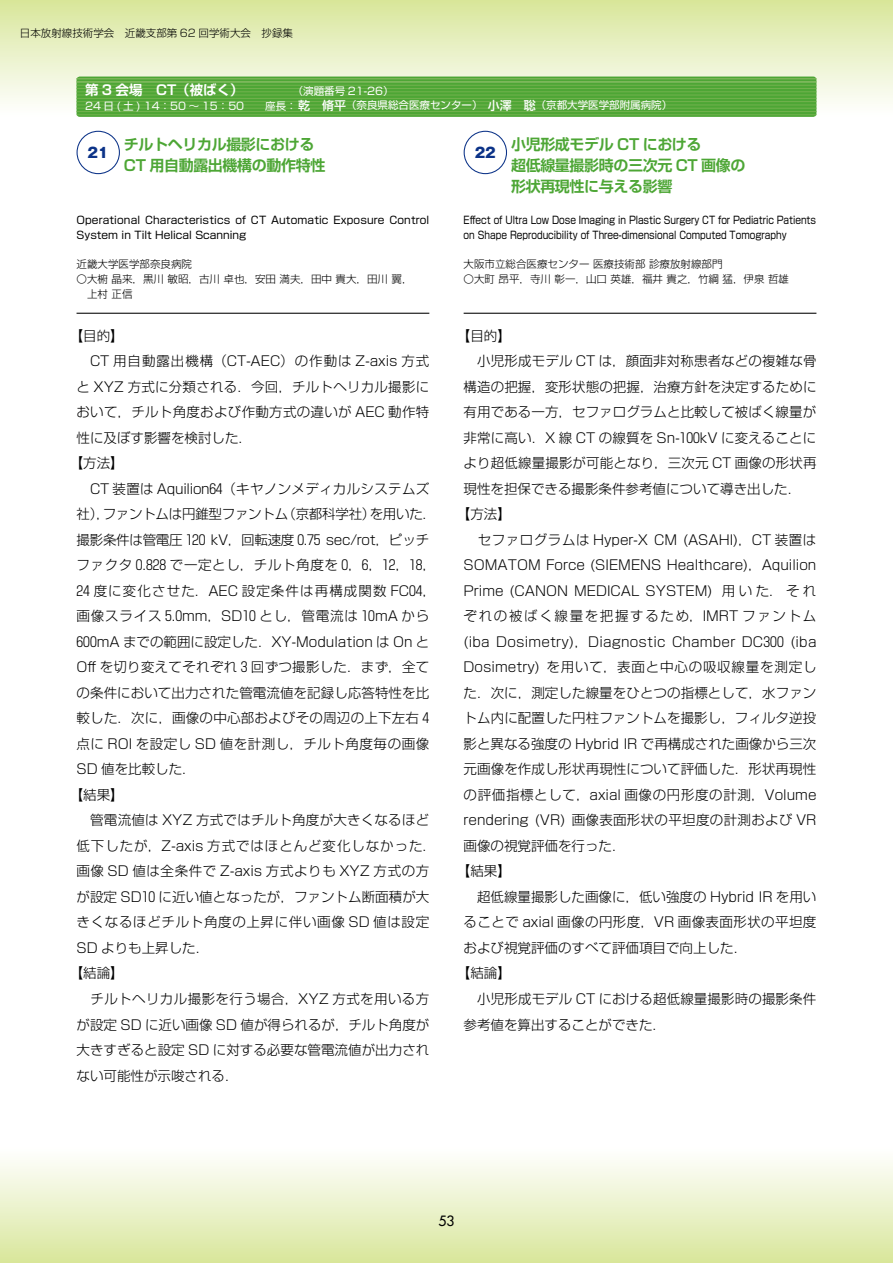
<style>
.page{position:relative;width:893px;height:1263px;background:#fff}
.page>*{position:absolute;margin:0;border:0;box-sizing:border-box;transform-origin:0 0}
.t1{font:700 15px/21px "Shin Go Pro De";letter-spacing:-.025em;color:#4da635}
.t2{font:800 13.8px "Gothic MB101 Pro";color:#0c3388}
.t3{font:13.8px "Futura";color:#000}
.t4{font:300 13.5px "Shin Go Pro";letter-spacing:.005em;color:#000}
.t5{font:300 13.5px "Shin Go Pro";letter-spacing:.045em;color:#000}
.t6{font:300 13.5px "Shin Go Pro";letter-spacing:.03em;color:#000}
.t7{font:300 13.5px "Shin Go Pro";letter-spacing:.025em;color:#000}
.t8{font:300 13.5px "Shin Go Pro";letter-spacing:.06em;color:#000}
.t9{font:300 13.5px "Shin Go Pro";letter-spacing:-.02em;color:#000}
.t10{font:300 13.5px "Shin Go Pro";letter-spacing:.07em;color:#000}
.t11{font:300 13.5px "Shin Go Pro";letter-spacing:.08em;color:#000}
.t12{font:300 13.5px "Shin Go Pro";letter-spacing:.065em;color:#000}
.t13{font:300 13.5px "Shin Go Pro";letter-spacing:.04em;color:#000}
.t14{font:300 13.5px "Shin Go Pro";letter-spacing:.12em;color:#000}
.t15{font:300 13.5px "Shin Go Pro";letter-spacing:.05em;color:#000}
.t16{font:700 13.5px "Shin Go Pro De";color:#fff}
.t17{font:500 12px "Shin Go Pro";color:#fff}
.t18{font:300 10.5px/15px "Shin Go Pro";color:#000}
.t19{font:10.5px/15px "Shin Go Pro";color:#000;scale:.85 1}
.t20{font:10.5px/15px "Shin Go Pro";color:#000}
.t21{font:10.5px "Shin Go Pro";color:#fff}
</style>
<div class="page">
<div style="left:1px;top:1145px;width:891px;height:118px;background:linear-gradient(to bottom,#fff,#d9e79d)"></div>
<div style="left:1px;top:0;width:891px;height:118px;background:linear-gradient(to bottom,#d8e69b,#fdfeff)"></div>
<svg style="left:77px;top:77px;width:739px;height:40px;background:#52a739"></svg>
<hr style="left:77px;top:78px;width:739px;height:1px;background:#72b24e">
<hr style="left:77px;top:81px;width:739px;height:1px;background:#72b24e">
<hr style="left:77px;top:85px;width:739px;height:1px;background:#72b24e">
<hr style="left:77px;top:88px;width:739px;height:1px;background:#72b24e">
<hr style="left:77px;top:91px;width:739px;height:1px;background:#72b24e">
<hr style="left:77px;top:95px;width:739px;height:1px;background:#72b24e">
<hr style="left:77px;top:98px;width:739px;height:1px;background:#72b24e">
<hr style="left:77px;top:101px;width:739px;height:1px;background:#72b24e">
<hr style="left:77px;top:105px;width:739px;height:1px;background:#72b24e">
<hr style="left:77px;top:108px;width:739px;height:1px;background:#72b24e">
<hr style="left:77px;top:111px;width:739px;height:1px;background:#72b24e">
<hr style="left:77px;top:114px;width:739px;height:1px;background:#72b24e">
<div style="left:77px;top:131px;width:43px;height:43px;border:1px solid #0c3388;border-radius:50%"></div>
<div style="left:464px;top:131px;width:43px;height:43px;border:1px solid #0c3388;border-radius:50%"></div>
<hr style="left:77px;top:313px;width:352px;height:1px;background:#000">
<hr style="left:464px;top:313px;width:352px;height:1px;background:#000">
<p class="t18" style="left:20px;top:24px;width:275px">日本放射線技術学会　近畿支部第 62 回学術大会　抄録集</p>
<p class="t16" style="left:85px;top:78px;width:160px">第 3 会場　CT（被ばく(</p>
<p class="t21" style="left:85px;top:97px;width:213px">24 日 ( 土 ) 14：50 ～ 15：50　　座長：</p>
<p class="t21" style="left:293px;top:82px;width:102px">（演題番号 21-26(</p>
<p class="t17" style="left:298px;top:95px;width:49px">乾　脩平</p>
<p class="t17" style="left:488px;top:95px;width:49px">小澤　聡</p>
<p class="t21" style="left:536px;top:96px;width:138px">（京都大学医学部附属病院(</p>
<p class="t21" style="left:346px;top:96px;width:143px">（奈良県総合医療センター）　</p>
<p class="t2" style="left:88px;top:141px;width:22px">21</p>
<p class="t1" style="left:124px;top:132px;width:203px">チルトヘリカル撮影における<br>CT 用自動露出機構の動作特性</p>
<p class="t2" style="left:475px;top:141px;width:22px">22</p>
<p class="t1" style="left:511px;top:132px;width:236px">小児形成モデル CT における<br>超低線量撮影時の三次元 CT 画像の形状再現性に与える影響</p>
<p class="t20" style="left:235px;top:211px;width:12px">of</p>
<p class="t20" style="left:77px;top:211px;width:171px">Operational<br>System in Tilt Helical Scanning</p>
<p class="t20" style="left:145px;top:211px;width:87px">Characteristics</p>
<p class="t20" style="left:251px;top:211px;width:17px">CT</p>
<p class="t20" style="left:389px;top:211px;width:41px">Control</p>
<p class="t20" style="left:271px;top:211px;width:59px">Automatic</p>
<p class="t20" style="left:334px;top:211px;width:52px">Exposure</p>
<p class="t19" style="left:464px;top:211px;width:416px">Effect of Ultra Low Dose Imaging in Plastic Surgery CT for Pediatric Patients on Shape Reproducibility of Three-dimensional Computed Tomography</p>
<p class="t18" style="left:77px;top:256px;width:337px">近畿大学医学部奈良病院<br>〇大椨晶来，黒川敏昭，古川卓也，安田満夫，田中貴大，田川翼，　上村正信</p>
<p class="t18" style="left:464px;top:256px;width:327px">大阪市立総合医療センター医療技術部診療放射線部門<br>〇大町昂平，寺川彰一，山口英雄，福井貴之，竹綱猛，伊泉哲雄</p>
<p class="t4" style="left:70px;top:325px;width:56px">【目的【</p>
<p class="t10" style="left:77px;top:350px;width:354px">　CT 用自動露出機構（CT-AEC）の作動は Z-axis 方式</p>
<p class="t4" style="left:77px;top:376px;width:354px">と XYZ 方式に分類される．今回，チルトヘリカル撮影に</p>
<p class="t4" style="left:77px;top:401px;width:354px">おいて，チルト角度および作動方式の違いが AEC 動作特</p>
<p class="t4" style="left:77px;top:427px;width:177px">性に及ぼす影響を検討した．</p>
<p class="t4" style="left:70px;top:452px;width:56px">【方法【</p>
<p class="t7" style="left:77px;top:478px;width:354px">　CT 装置は Aquilion64（キヤノンメディカルシステムズ</p>
<p class="t4" style="left:370px;top:503px;width:68px">を用いた．</p>
<p class="t4" style="left:77px;top:503px;width:35px">社，）</p>
<p class="t9" style="left:77px;top:529px;width:354px">撮影条件は管電圧 120 kV，回転速度 0.75 sec/rot，ピッチ</p>
<p class="t5" style="left:77px;top:554px;width:361px">ファクタ 0.828 で一定とし，チルト角度を 0，6，12，18，</p>
<p class="t11" style="left:77px;top:580px;width:361px">24 度に変化させた．AEC 設定条件は再構成関数 FC04，</p>
<p class="t8" style="left:77px;top:605px;width:354px">画像スライス 5.0mm，SD10 とし，管電流は 10mA から</p>
<p class="t4" style="left:77px;top:631px;width:354px">600mA までの範囲に設定した．XY-Modulation は On と</p>
<p class="t4" style="left:77px;top:656px;width:354px">Off を切り変えてそれぞれ 3 回ずつ撮影した．まず，全て</p>
<p class="t4" style="left:77px;top:682px;width:354px">の条件において出力された管電流値を記録し応答特性を比</p>
<p class="t4" style="left:77px;top:707px;width:354px">較した．次に，画像の中心部およびその周辺の上下左右 4</p>
<p class="t13" style="left:77px;top:733px;width:354px">点に ROI を設定し SD 値を計測し，チルト角度毎の画像</p>
<p class="t4" style="left:77px;top:758px;width:121px">SD 値を比較した．</p>
<p class="t4" style="left:70px;top:784px;width:56px">【結果【</p>
<p class="t4" style="left:77px;top:809px;width:354px">　管電流値は XYZ 方式ではチルト角度が大きくなるほど</p>
<p class="t12" style="left:77px;top:835px;width:361px">低下したが，Z-axis 方式ではほとんど変化しなかった．</p>
<p class="t5" style="left:77px;top:860px;width:354px">画像 SD 値は全条件で Z-axis 方式よりも XYZ 方式の方</p>
<p class="t4" style="left:77px;top:886px;width:354px">が設定 SD10 に近い値となったが，ファントム断面積が大</p>
<p class="t15" style="left:77px;top:911px;width:354px">きくなるほどチルト角度の上昇に伴い画像 SD 値は設定</p>
<p class="t4" style="left:77px;top:937px;width:134px">SD よりも上昇した．</p>
<p class="t4" style="left:70px;top:962px;width:56px">【結論【</p>
<p class="t6" style="left:77px;top:988px;width:354px">　チルトヘリカル撮影を行う場合，XYZ 方式を用いる方</p>
<p class="t4" style="left:77px;top:1013px;width:354px">が設定 SD に近い画像 SD 値が得られるが，チルト角度が</p>
<p class="t4" style="left:77px;top:1039px;width:354px">大きすぎると設定 SD に対する必要な管電流値が出力され</p>
<p class="t4" style="left:77px;top:1064px;width:164px">ない可能性が示唆される．</p>
<p class="t4" style="left:282px;top:503px;width:94px">（京都科学社）</p>
<p class="t9" style="left:103px;top:503px;width:187px">ファントムは円錐型ファントム</p>
<p class="t4" style="left:457px;top:325px;width:55px">【目的【</p>
<p class="t4" style="left:464px;top:350px;width:354px">　小児形成モデル CT は，顔面非対称患者などの複雑な骨</p>
<p class="t4" style="left:464px;top:376px;width:354px">構造の把握，変形状態の把握，治療方針を決定するために</p>
<p class="t4" style="left:464px;top:401px;width:354px">有用である一方，セファログラムと比較して被ばく線量が</p>
<p class="t4" style="left:464px;top:427px;width:354px">非常に高い．X 線 CT の線質を Sn-100kV に変えることに</p>
<p class="t4" style="left:464px;top:452px;width:354px">より超低線量撮影が可能となり，三次元 CT 画像の形状再</p>
<p class="t4" style="left:464px;top:478px;width:339px">現性を担保できる撮影条件参考値について導き出した．</p>
<p class="t4" style="left:457px;top:503px;width:55px">【方法【</p>
<p class="t4" style="left:464px;top:529px;width:354px">　セファログラムは Hyper X- CM (ASAHI ，) CT 装置は</p>
<p class="t4" style="left:464px;top:554px;width:354px">SOMATOM Force (SIEMENS Healthcare ，) Aquilion</p>
<p class="t4" style="left:722px;top:580px;width:96px">用いた．それ</p>
<p class="t4" style="left:464px;top:580px;width:250px">Prime (CANON MEDICAL SYSTEM)</p>
<p class="t14" style="left:464px;top:605px;width:354px">ぞれの被ばく線量を把握するため，IMRT ファントム</p>
<p class="t4" style="left:790px;top:631px;width:28px">(iba</p>
<p class="t4" style="left:672px;top:631px;width:65px">Chamber</p>
<p class="t4" style="left:742px;top:631px;width:44px">DC300</p>
<p class="t4" style="left:464px;top:631px;width:28px">(iba</p>
<p class="t4" style="left:496px;top:631px;width:171px">Dosimetry ，) Diagnostic</p>
<p class="t8" style="left:547px;top:656px;width:271px">を用いて，表面と中心の吸収線量を測定し</p>
<p class="t4" style="left:464px;top:656px;width:78px">Dosimetry)</p>
<p class="t4" style="left:464px;top:682px;width:354px">た．次に，測定した線量をひとつの指標として，水ファン</p>
<p class="t4" style="left:464px;top:707px;width:354px">トム内に配置した円柱ファントムを撮影し，フィルタ逆投</p>
<p class="t4" style="left:464px;top:733px;width:354px">影と異なる強度の Hybrid IR で再構成された画像から三次</p>
<p class="t4" style="left:464px;top:758px;width:354px">元画像を作成し形状再現性について評価した．形状再現性</p>
<p class="t5" style="left:464px;top:784px;width:354px">の評価指標として，axial 画像の円形度の計測，Volume</p>
<p class="t7" style="left:572px;top:809px;width:246px">画像表面形状の平坦度の計測および VR</p>
<p class="t4" style="left:464px;top:809px;width:103px">rendering (VR)</p>
<p class="t4" style="left:464px;top:835px;width:163px">画像の視覚評価を行った．</p>
<p class="t4" style="left:457px;top:860px;width:55px">【結果【</p>
<p class="t4" style="left:464px;top:886px;width:354px">　超低線量撮影した画像に，低い強度の Hybrid IR を用い</p>
<p class="t6" style="left:464px;top:911px;width:354px">ることで axial 画像の円形度，VR 画像表面形状の平坦度</p>
<p class="t4" style="left:464px;top:937px;width:285px">および視覚評価のすべて評価項目で向上した．</p>
<p class="t4" style="left:457px;top:962px;width:55px">【結論【</p>
<p class="t4" style="left:464px;top:988px;width:354px">　小児形成モデル CT における超低線量撮影時の撮影条件</p>
<p class="t4" style="left:464px;top:1013px;width:204px">参考値を算出することができた．</p>
<p class="t3" style="left:439px;top:1212px;width:17px">53</p>
</div>
